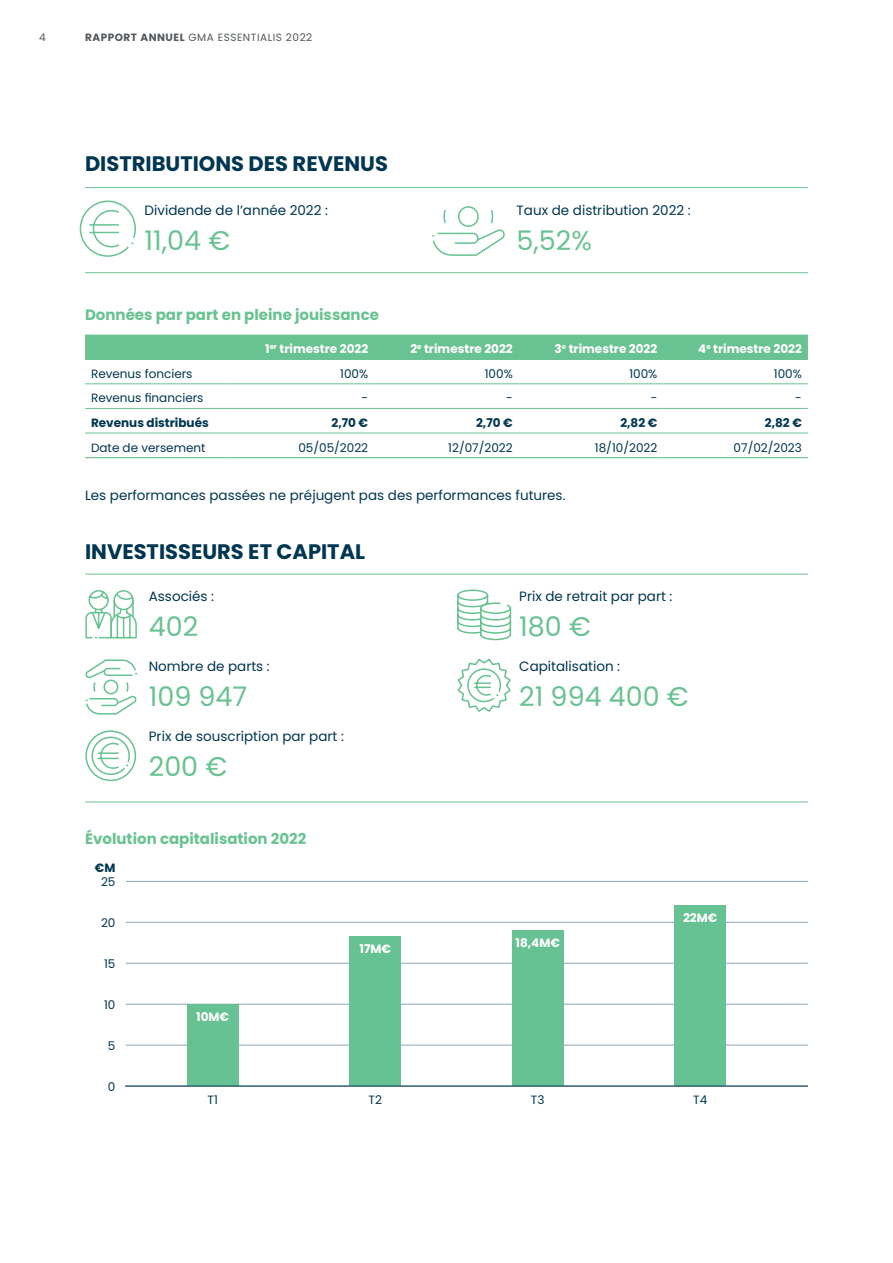
<style>
.page{position:relative;width:893px;height:1263px;background:#fff}
.page>*{position:absolute;margin:0;border:0;box-sizing:border-box;transform-origin:0 0}
.t1{font:27px "Poppins";color:#69c291}
.t2{font:700 21px "Poppins";color:#003651}
.t3{font:700 15px "Poppins";color:#69c291}
.t4{font:13.5px "Poppins";color:#003651}
.t5{font:12px "Poppins";color:#003651}
.t6{font:700 12px "Poppins";color:#fff}
.t7{font:700 12px "Poppins";color:#003651}
.t8{font:10.5px "Poppins";letter-spacing:.05em;color:#53575a}
.s1{font-weight:700}
</style>
<div class="page">
<div style="left:85px;top:335px;width:723px;height:23px;background:#69c291"></div>
<hr style="left:85px;top:358px;width:145px;height:2px;background:#69c291">
<hr style="left:230px;top:358px;width:144px;height:2px;background:#69c291">
<hr style="left:374px;top:358px;width:145px;height:2px;background:#69c291">
<hr style="left:519px;top:358px;width:144px;height:2px;background:#69c291">
<hr style="left:663px;top:358px;width:145px;height:2px;background:#69c291">
<hr style="left:85px;top:384px;width:145px;height:1px;background:#69c291">
<hr style="left:230px;top:384px;width:144px;height:1px;background:#69c291">
<hr style="left:85px;top:408px;width:145px;height:1px;background:#69c291">
<hr style="left:230px;top:408px;width:144px;height:1px;background:#69c291">
<hr style="left:374px;top:384px;width:145px;height:1px;background:#69c291">
<hr style="left:374px;top:408px;width:145px;height:1px;background:#69c291">
<hr style="left:519px;top:384px;width:144px;height:1px;background:#69c291">
<hr style="left:519px;top:408px;width:144px;height:1px;background:#69c291">
<hr style="left:663px;top:384px;width:145px;height:1px;background:#69c291">
<hr style="left:663px;top:408px;width:145px;height:1px;background:#69c291">
<hr style="left:85px;top:433px;width:145px;height:1px;background:#69c291">
<hr style="left:230px;top:433px;width:144px;height:1px;background:#69c291">
<hr style="left:85px;top:457px;width:145px;height:1px;background:#69c291">
<hr style="left:230px;top:457px;width:144px;height:1px;background:#69c291">
<hr style="left:374px;top:433px;width:145px;height:1px;background:#69c291">
<hr style="left:374px;top:457px;width:145px;height:1px;background:#69c291">
<hr style="left:519px;top:433px;width:144px;height:1px;background:#69c291">
<hr style="left:519px;top:457px;width:144px;height:1px;background:#69c291">
<hr style="left:663px;top:433px;width:145px;height:1px;background:#69c291">
<hr style="left:663px;top:457px;width:145px;height:1px;background:#69c291">
<hr style="left:126px;top:881px;width:682px;height:1px;background:#8ca6ba">
<hr style="left:126px;top:922px;width:682px;height:1px;background:#8ca6ba">
<hr style="left:126px;top:963px;width:682px;height:1px;background:#8ca6ba">
<hr style="left:126px;top:1004px;width:682px;height:1px;background:#8ca6ba">
<hr style="left:126px;top:1045px;width:682px;height:1px;background:#8ca6ba">
<hr style="left:126px;top:1086px;width:682px;height:1px;background:#8ca6ba">
<div style="left:187px;top:1004px;width:51px;height:82px;background:#66c292"></div>
<div style="left:350px;top:937px;width:51px;height:149px;background:#66c292"></div>
<div style="left:512px;top:930px;width:51px;height:156px;background:#66c292"></div>
<div style="left:675px;top:905px;width:51px;height:181px;background:#66c292"></div>
<hr style="left:125px;top:1085px;width:683px;height:1px;background:#003651">
<hr style="left:85px;top:802px;width:723px;height:1px;background:#69c291">
<hr style="left:85px;top:187px;width:723px;height:1px;background:#69c291">
<hr style="left:85px;top:574px;width:723px;height:1px;background:#69c291">
<hr style="left:85px;top:272px;width:723px;height:1px;background:#69c291">
<svg style="left:79px;top:200px;width:57px;height:57px"></svg>
<svg style="left:432px;top:206px;width:73px;height:50px"></svg>
<svg style="left:85px;top:590px;width:52px;height:49px"></svg>
<svg style="left:85px;top:659px;width:53px;height:56px"></svg>
<div style="left:85px;top:730px;width:51px;height:51px;border:2px solid #67c291;border-radius:50%"></div>
<svg style="left:91px;top:736px;width:40px;height:40px"></svg>
<svg style="left:457px;top:589px;width:55px;height:52px"></svg>
<svg style="left:457px;top:658px;width:54px;height:54px"></svg>
<p class="t8" style="left:39px;top:31px;width:8px">4</p>
<p class="t8" style="left:85px;top:31px;width:229px"><span class="s1">RAPPORT ANNUEL</span> GMA ESSENTIALIS 2022</p>
<h2 class="t2" style="left:85px;top:151px;width:304px">DISTRIBUTIONS DES REVENUS</h2>
<p class="t4" style="left:145px;top:202px;width:185px">Dividende de l’année 2022 :</p>
<h1 class="t1" style="left:145px;top:225px;width:87px">11,04 €</h1>
<p class="t4" style="left:517px;top:202px;width:176px">Taux de distribution 2022 :</p>
<h1 class="t1" style="left:517px;top:225px;width:77px">5,52%</h1>
<p class="t3" style="left:85px;top:306px;width:295px">Données par part en pleine jouissance</p>
<p class="t6" style="left:265px;top:342px;width:105px">1<sup>er</sup> trimestre 2022</p>
<p class="t6" style="left:410px;top:342px;width:104px">2<sup>e</sup> trimestre 2022</p>
<p class="t6" style="left:555px;top:342px;width:104px">3<sup>e</sup> trimestre 2022</p>
<p class="t6" style="left:698px;top:342px;width:105px">4<sup>e</sup> trimestre 2022</p>
<p class="t5" style="left:91px;top:367px;width:103px">Revenus fonciers</p>
<p class="t5" style="left:340px;top:367px;width:30px">100%</p>
<p class="t5" style="left:485px;top:367px;width:30px">100%</p>
<p class="t5" style="left:629px;top:367px;width:30px">100%</p>
<p class="t5" style="left:774px;top:367px;width:30px">100%</p>
<p class="t5" style="left:91px;top:391px;width:114px">Revenus financiers</p>
<p class="t5" style="left:362px;top:391px;width:8px">-</p>
<p class="t5" style="left:506px;top:391px;width:8px">-</p>
<p class="t5" style="left:651px;top:391px;width:8px">-</p>
<p class="t5" style="left:795px;top:391px;width:8px">-</p>
<p class="t7" style="left:91px;top:416px;width:119px">Revenus distribués</p>
<p class="t7" style="left:332px;top:416px;width:38px">2,70 €</p>
<p class="t7" style="left:476px;top:416px;width:38px">2,70 €</p>
<p class="t7" style="left:620px;top:416px;width:39px">2,82 €</p>
<p class="t7" style="left:765px;top:416px;width:39px">2,82 €</p>
<p class="t5" style="left:91px;top:440px;width:116px">Date de versement</p>
<p class="t5" style="left:298px;top:440px;width:71px">05/05/2022</p>
<p class="t5" style="left:448px;top:440px;width:66px">12/07/2022</p>
<p class="t5" style="left:595px;top:440px;width:64px">18/10/2022</p>
<p class="t5" style="left:734px;top:440px;width:70px">07/02/2023</p>
<p class="t4" style="left:85px;top:487px;width:482px">Les performances passées ne préjugent pas des performances futures.</p>
<h2 class="t2" style="left:85px;top:540px;width:282px">INVESTISSEURS ET CAPITAL</h2>
<p class="t4" style="left:149px;top:589px;width:67px">Associés :</p>
<h1 class="t1" style="left:149px;top:611px;width:51px">402</h1>
<p class="t4" style="left:149px;top:659px;width:123px">Nombre de parts :</p>
<h1 class="t1" style="left:149px;top:681px;width:100px">109 947</h1>
<p class="t4" style="left:149px;top:729px;width:197px">Prix de souscription par part :</p>
<h1 class="t1" style="left:149px;top:751px;width:80px">200 €</h1>
<p class="t3" style="left:85px;top:830px;width:223px">Évolution capitalisation 2022</p>
<p class="t7" style="left:95px;top:860px;width:22px">€M</p>
<p class="t5" style="left:101px;top:875px;width:16px">25</p>
<p class="t5" style="left:101px;top:916px;width:16px">20</p>
<p class="t5" style="left:104px;top:957px;width:13px">15</p>
<p class="t5" style="left:104px;top:998px;width:13px">10</p>
<p class="t5" style="left:108px;top:1039px;width:9px">5</p>
<p class="t5" style="left:108px;top:1080px;width:9px">0</p>
<p class="t6" style="left:196px;top:1009px;width:34px">10M€</p>
<p class="t6" style="left:359px;top:942px;width:33px">17M€</p>
<p class="t4" style="left:519px;top:589px;width:155px">Prix de retrait par part :</p>
<h1 class="t1" style="left:519px;top:611px;width:73px">180 €</h1>
<p class="t4" style="left:519px;top:659px;width:102px">Capitalisation :</p>
<h1 class="t1" style="left:519px;top:681px;width:171px">21 994 400 €</h1>
<p class="t6" style="left:515px;top:936px;width:46px">18,4M€</p>
<p class="t6" style="left:683px;top:911px;width:36px">22M€</p>
<p class="t5" style="left:208px;top:1093px;width:12px">T1</p>
<p class="t5" style="left:369px;top:1093px;width:15px">T2</p>
<p class="t5" style="left:531px;top:1093px;width:15px">T3</p>
<p class="t5" style="left:693px;top:1093px;width:16px">T4</p>
</div>
